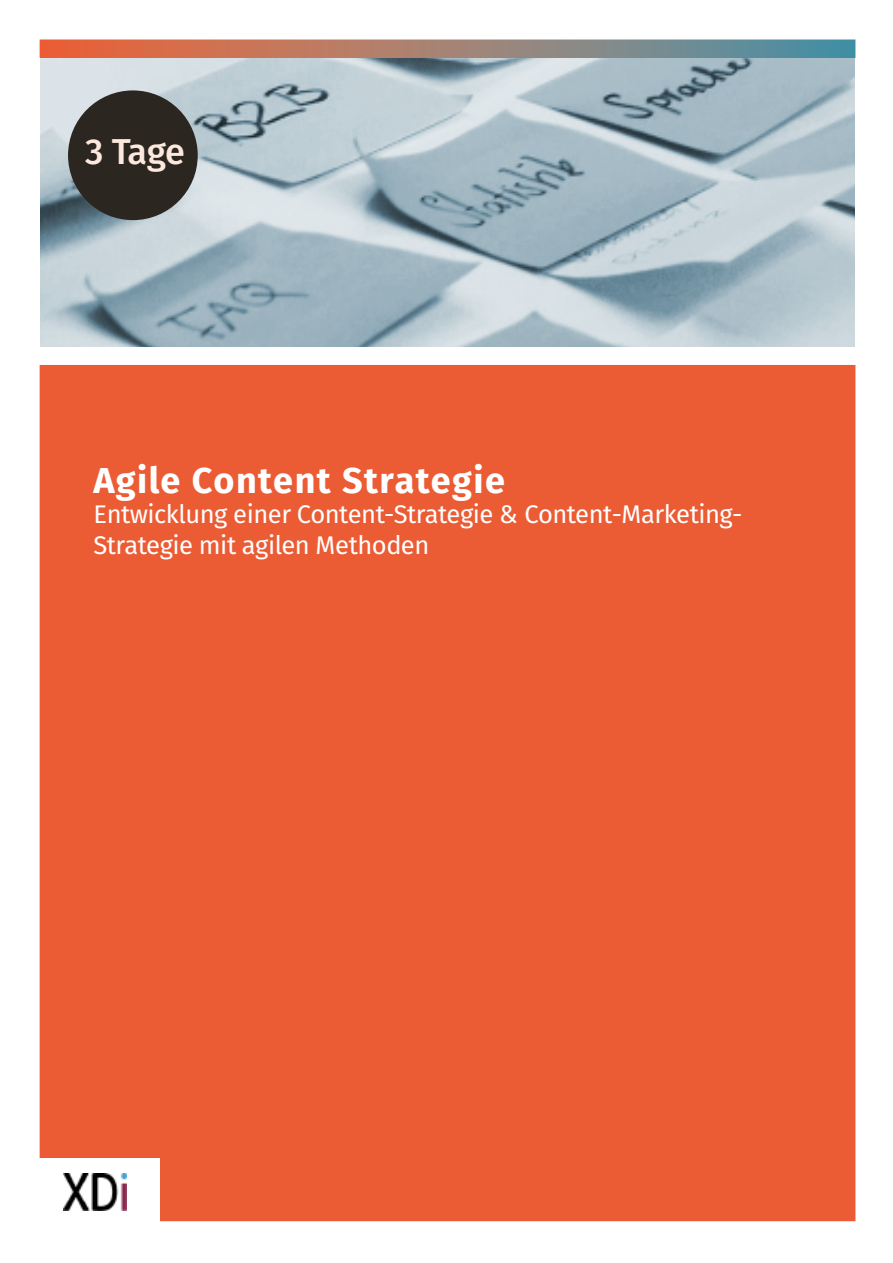
<style>
.page{position:relative;width:893px;height:1263px;background:#fff}
.page>*{position:absolute;margin:0;border:0;box-sizing:border-box;transform-origin:0 0}
.t1{font:700 36px "Fira Sans";letter-spacing:.04em;color:#fff}
.t2{font:500 36px "Fira Sans";color:#fde8dd}
.t3{font:25.5px/30.6px "Fira Sans";letter-spacing:-.02em;color:#fff}
</style>
<div class="page">
<div style="left:40px;top:365px;width:815px;height:856px;background:#eb5c34"></div>
<img style="left:40px;top:58px;width:815px;height:288px">
<div style="left:68px;top:90px;width:130px;height:130px;background:#2c2620;border-radius:50%"></div>
<div style="left:35px;top:1158px;width:124px;height:77px;background:#fff"></div>
<img style="left:63px;top:1174px;width:63px;height:37px">
<div style="left:40px;top:40px;width:815px;height:17px;background:linear-gradient(to right,#f56739,#4b97ac)"></div>
<h1 class="t2" style="left:85px;top:127px;width:102px">3 Tage</h1>
<h1 class="t1" style="left:94px;top:455px;width:413px">Agile Content Strategie</h1>
<p class="t3" style="left:94px;top:501px;width:650px">Entwicklung einer Content-Strategie &amp; Content-Marketing-<br>Strategie mit agilen Methoden</p>
</div>
